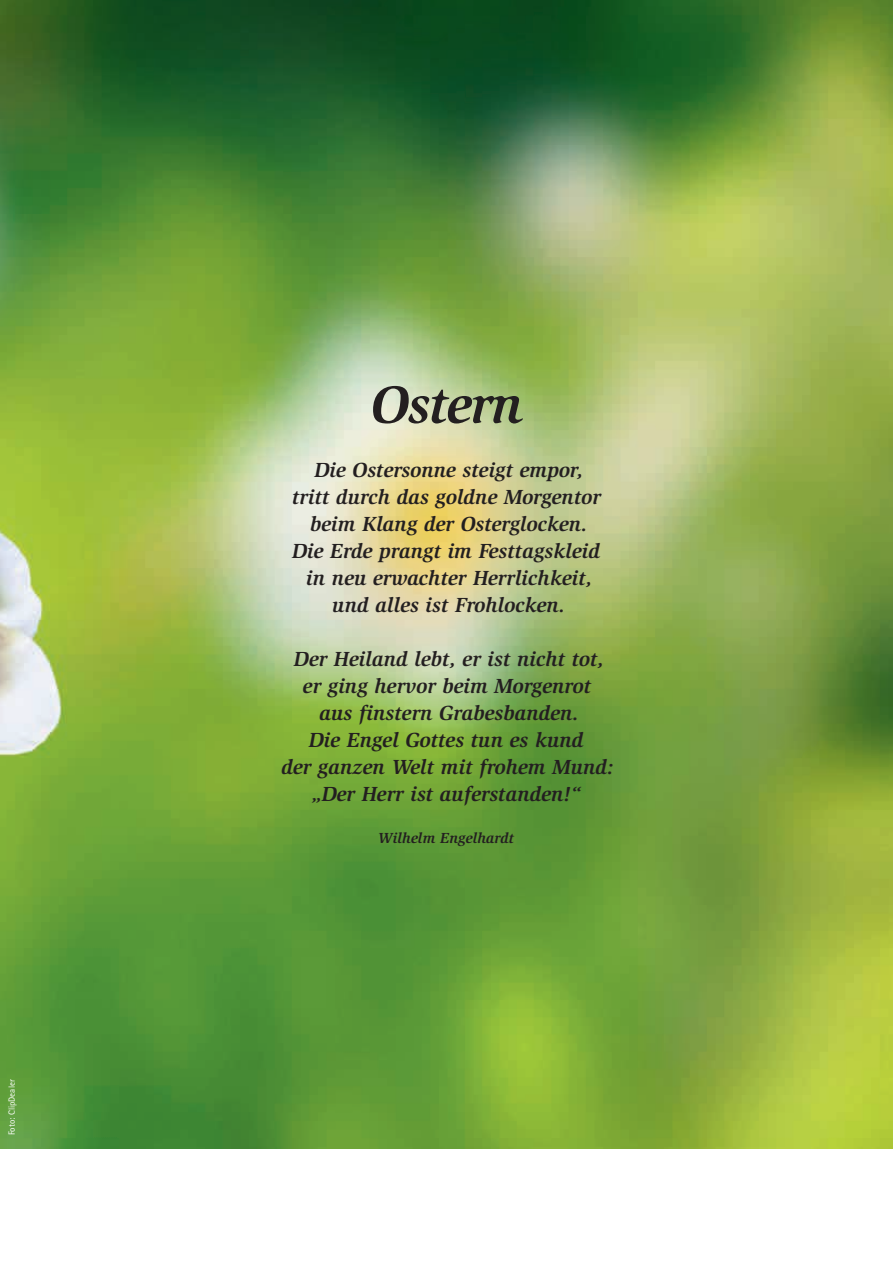
<style>
.page{position:relative;width:893px;height:1263px;background:#fff}
.page>*{position:absolute;margin:0;border:0;box-sizing:border-box;transform-origin:0 0}
.t1{font:italic 700 54px "Slimbach Std";letter-spacing:-.025em;color:#231f20}
.t2{font:italic 700 21px/27px "Slimbach Std";color:#231f20;text-align:center}
.t3{font:italic 700 15px "Slimbach Std";color:#231f20}
.t4{font:9px "Rotis Sans Serif Pro";color:#fff}
</style>
<div class="page">
<img style="left:0;top:0;width:893px;height:1148px">
<p class="t4" style="left:6px;top:1135px;width:57px;rotate:-90deg">Foto: ClipDealer</p>
<h1 class="t1" style="left:371px;top:373px;width:154px">Ostern</h1>
<p class="t2" style="left:292px;top:456px;width:310px">Die Ostersonne steigt empor, tritt durch das goldne Morgentor beim Klang der Osterglocken.<br>Die Erde prangt im Festtagskleid in neu erwachter Herrlichkeit, und alles ist Frohlocken.</p>
<p class="t2" style="left:281px;top:645px;width:334px">Der Heiland lebt, er ist nicht tot, er ging hervor beim Morgenrot<br>aus finstern Grabesbanden.<br>Die Engel Gottes tun es kund<br>der ganzen Welt mit frohem Mund: „Der Herr ist auferstanden!“</p>
<p class="t3" style="left:378px;top:829px;width:138px">Wilhelm Engelhardt</p>
</div>
